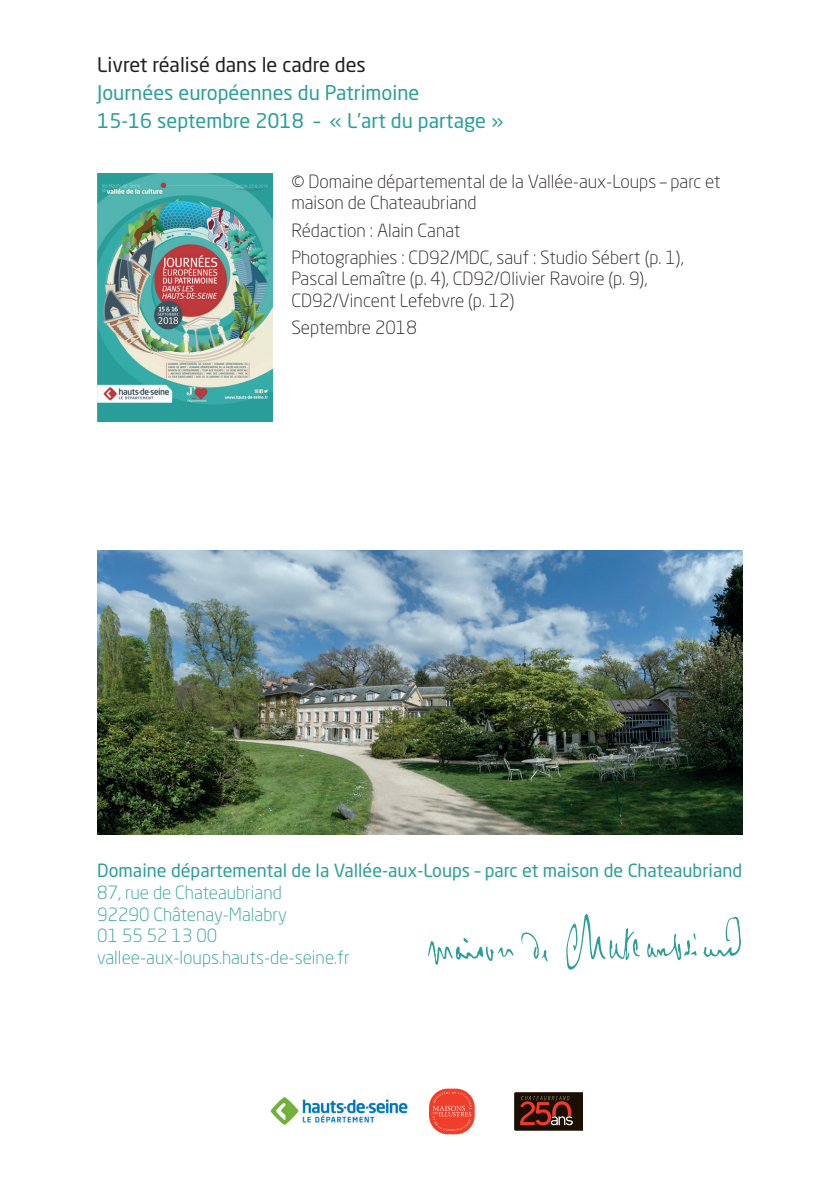
<style>
.page{position:relative;width:840px;height:1191px;background:#fff}
.page>*{position:absolute;margin:0;border:0;box-sizing:border-box;transform-origin:0 0}
.t1{font:20px/28px "Neo Sans Std";color:#2c9e99}
.t2{font:20px "Neo Sans Std";color:#231f20}
.t3{font:300 18px/21.6px "Neo Sans Std";color:#231f20}
.t4{font:300 18px/21.6px "Neo Sans Std";color:#2c9e99}
.t5{font:18px "Neo Sans Std";color:#2c9e99}
</style>
<div class="page">
<img style="left:97px;top:174px;width:175px;height:248px">
<img style="left:270px;top:1096px;width:138px;height:29px">
<svg style="left:429px;top:1088px;width:45px;height:46px"></svg>
<svg style="left:432px;top:1091px;width:39px;height:39px;background:#f05240"></svg>
<svg style="left:514px;top:1092px;width:68px;height:38px;background:#492214"></svg>
<img style="left:97px;top:551px;width:645px;height:283px">
<svg style="left:521px;top:932px;width:26px;height:29px"></svg>
<svg style="left:428px;top:938px;width:85px;height:27px"></svg>
<svg style="left:703px;top:917px;width:38px;height:40px"></svg>
<svg style="left:566px;top:914px;width:74px;height:55px"></svg>
<svg style="left:647px;top:933px;width:49px;height:27px"></svg>
<p class="t2" style="left:97px;top:52px;width:270px">Livret réalisé dans le cadre des</p>
<p class="t1" style="left:97px;top:78px;width:407px">Journées européennes du Patrimoine<br>15-16 septembre 2018 – « L’art du partage »</p>
<p class="t3" style="left:291px;top:170px;width:430px">© Domaine départemental de la Vallée-aux-Loups – parc et maison de Chateaubriand</p>
<p class="t3" style="left:291px;top:216px;width:393px;line-height:27.2px">Rédaction : Alain Canat<br>Photographies : CD92/MDC, sauf : Studio Sébert (p. 1),</p>
<p class="t3" style="left:291px;top:268px;width:357px">Pascal Lemaître (p. 4), CD92/Olivier Ravoire (p. 9),<br>CD92/Vincent Lefebvre (p. 12)</p>
<p class="t3" style="left:291px;top:317px;width:127px">Septembre 2018</p>
<p class="t5" style="left:97px;top:860px;width:646px">Domaine départemental de la Vallée-aux-Loups – parc et maison de Chateaubriand</p>
<p class="t4" style="left:97px;top:881px;width:254px">87, rue de Chateaubriand<br>92290 Châtenay-Malabry<br>01 55 52 13 00 vallee-aux-loups.hauts-de-seine.fr</p>
</div>
